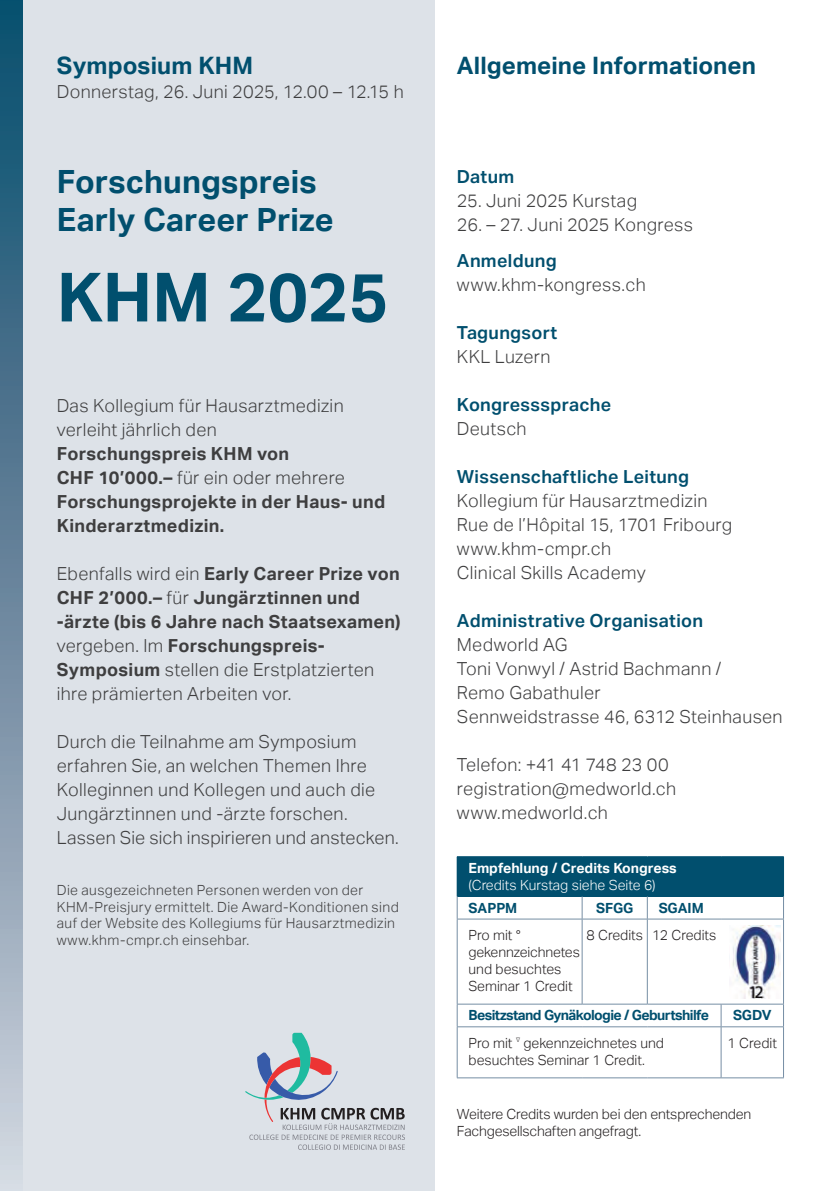
<style>
.page{position:relative;width:840px;height:1191px;background:#fff}
.page>*{position:absolute;margin:0;border:0;box-sizing:border-box;transform-origin:0 0}
.t1{font:700 68px "Aktiv Grotesk";color:#014f6e}
.t2{font:700 32px/38.4px "Aktiv Grotesk";color:#014f6e}
.t3{font:700 24px "Aktiv Grotesk";letter-spacing:.005em;color:#014f6e}
.t4{font:300 18px/24px "Aktiv Grotesk";letter-spacing:.02em;color:#3e3e3f}
.t5{font:700 18px/24px "Aktiv Grotesk";letter-spacing:.015em;color:#3e3e3f}
.t6{font:600 18px "Aktiv Grotesk";letter-spacing:.02em;color:#014f6e}
.t7{font:300 14px/16.8px "Aktiv Grotesk";letter-spacing:-.01em;color:#231f20}
.t8{font:300 14px/16.8px "Aktiv Grotesk";letter-spacing:.03em;color:#3e3e3f}
.t9{font:700 14px "Aktiv Grotesk";letter-spacing:-.04em;color:#014f6e}
.t10{font:300 14px "Aktiv Grotesk";color:#fff}
.t11{font:700 14px "Aktiv Grotesk";color:#fff}
.t12{font:300 6.4px "Aktiv Grotesk";color:#231f20}
.s1{font-weight:300}
</style>
<div class="page">
<div style="left:0;top:0;width:434px;height:1191px;background:#dde2e8"></div>
<div style="left:0;top:0;width:23px;height:1191px;background:linear-gradient(to bottom,#054668,#d2d0db)"></div>
<svg style="left:245px;top:1032px;width:160px;height:117px"></svg>
<div style="left:457px;top:856px;width:326px;height:40px;background:#014f6e"></div>
<hr style="left:456px;top:856px;width:125px;height:1px;background:#014f6e">
<hr style="left:456px;top:857px;width:1px;height:39px;background:#014f6e">
<svg style="left:456px;top:896px;width:1px;height:22px"></svg>
<svg style="left:581px;top:896px;width:1px;height:22px"></svg>
<svg style="left:646px;top:896px;width:1px;height:22px"></svg>
<hr style="left:456px;top:918px;width:125px;height:1px;background:#768ea4">
<hr style="left:456px;top:919px;width:1px;height:84px;background:#768ea4">
<hr style="left:581px;top:918px;width:66px;height:1px;background:#768ea4">
<hr style="left:581px;top:919px;width:1px;height:84px;background:#768ea4">
<hr style="left:646px;top:919px;width:1px;height:84px;background:#768ea4">
<hr style="left:782px;top:919px;width:1px;height:84px;background:#768ea4">
<hr style="left:456px;top:1003px;width:125px;height:1px;background:#768ea4">
<svg style="left:456px;top:1004px;width:1px;height:22px"></svg>
<hr style="left:581px;top:1003px;width:66px;height:1px;background:#768ea4">
<hr style="left:647px;top:1003px;width:73px;height:1px;background:#768ea4">
<hr style="left:720px;top:1003px;width:63px;height:1px;background:#768ea4">
<svg style="left:720px;top:1004px;width:1px;height:22px"></svg>
<hr style="left:456px;top:1026px;width:125px;height:1px;background:#768ea4">
<hr style="left:456px;top:1027px;width:1px;height:50px;background:#768ea4">
<hr style="left:581px;top:1026px;width:66px;height:1px;background:#768ea4">
<hr style="left:647px;top:1026px;width:73px;height:1px;background:#768ea4">
<hr style="left:720px;top:1026px;width:63px;height:1px;background:#768ea4">
<hr style="left:720px;top:1027px;width:1px;height:50px;background:#768ea4">
<hr style="left:782px;top:1027px;width:1px;height:50px;background:#768ea4">
<hr style="left:456px;top:1077px;width:125px;height:1px;background:#768ea4">
<hr style="left:581px;top:1077px;width:66px;height:1px;background:#768ea4">
<hr style="left:647px;top:1077px;width:73px;height:1px;background:#768ea4">
<hr style="left:720px;top:1077px;width:63px;height:1px;background:#768ea4">
<hr style="left:647px;top:918px;width:73px;height:1px;background:#768ea4">
<hr style="left:720px;top:918px;width:63px;height:1px;background:#768ea4">
<img style="left:732px;top:926px;width:48px;height:72px">
<h3 class="t3" style="left:57px;top:52px;width:198px">Symposium KHM</h3>
<p class="t4" style="left:57px;top:80px;width:348px">Donnerstag, 26. Juni 2025, 12.00 – 12.15 h</p>
<h2 class="t2" style="left:57px;top:163px;width:278px">Forschungspreis<br>Early Career Prize</h2>
<h1 class="t1" style="left:57px;top:258px;width:333px">KHM 2025</h1>
<p class="t4" style="left:57px;top:394px;width:288px">Das Kollegium für Hausarztmedizin verleiht jährlich den</p>
<p class="t5" style="left:57px;top:442px;width:330px">Forschungspreis KHM von<br>CHF 10’000.– <span class="s1">für ein oder mehrere<br></span>Forschungsprojekte in der Haus- und<br>Kinderarztmedizin.</p>
<p class="t5" style="left:57px;top:562px;width:345px"><span class="s1">Ebenfalls wird ein</span> Early Career Prize von CHF 2’000.– <span class="s1">für</span> Jungärztinnen und -ärzte (bis 6 Jahre nach Staatsexamen) <span class="s1">vergeben. Im</span> Forschungspreis-Symposium <span class="s1">stellen die Erstplatzierten ihre prämierten Arbeiten vor.</span></p>
<p class="t4" style="left:57px;top:730px;width:343px">Durch die Teilnahme am Symposium erfahren Sie, an welchen Themen Ihre Kolleginnen und Kollegen und auch die Jungärztinnen und -ärzte forschen.<br>Lassen Sie sich inspirieren und anstecken.</p>
<p class="t8" style="left:57px;top:881px;width:343px">Die ausgezeichneten Personen werden von der KHM-Preisjury ermittelt. Die Award-Konditionen sind auf der Website des Kollegiums für Hausarztmedizin www.khm-cmpr.ch einsehbar.</p>
<h3 class="t3" style="left:456px;top:52px;width:300px">Allgemeine Informationen</h3>
<p class="t6" style="left:456px;top:166px;width:59px">Datum</p>
<p class="t4" style="left:456px;top:189px;width:182px">25. Juni 2025 Kurstag</p>
<p class="t4" style="left:456px;top:213px;width:237px">26. – 27. Juni 2025 Kongress</p>
<p class="t6" style="left:456px;top:250px;width:101px">Anmeldung</p>
<p class="t4" style="left:456px;top:273px;width:190px">www.khm-kongress.ch</p>
<p class="t6" style="left:456px;top:322px;width:102px">Tagungsort</p>
<p class="t4" style="left:456px;top:345px;width:95px">KKL Luzern</p>
<p class="t6" style="left:456px;top:394px;width:156px">Kongresssprache</p>
<p class="t4" style="left:456px;top:417px;width:71px">Deutsch</p>
<p class="t6" style="left:456px;top:466px;width:233px">Wissenschaftliche Leitung</p>
<p class="t4" style="left:456px;top:489px;width:277px">Kollegium für Hausarztmedizin<br>Rue de l’Hôpital 15, 1701 Fribourg www.khm-cmpr.ch<br>Clinical Skills Academy</p>
<p class="t6" style="left:456px;top:610px;width:247px">Administrative Organisation</p>
<p class="t4" style="left:456px;top:633px;width:327px">Medworld AG<br>Toni Vonwyl / Astrid Bachmann /<br>Remo Gabathuler<br>Sennweidstrasse 46, 6312 Steinhausen</p>
<p class="t4" style="left:456px;top:753px;width:221px">Telefon: +41 41 748 23 00 registration@medworld.ch www.medworld.ch</p>
<p class="t11" style="left:468px;top:860px;width:209px">Empfehlung / Credits Kongress</p>
<p class="t10" style="left:468px;top:877px;width:188px">(Credits Kurstag siehe Seite 6)</p>
<p class="t9" style="left:468px;top:899px;width:50px">SAPPM</p>
<p class="t9" style="left:595px;top:899px;width:39px">SFGG</p>
<p class="t9" style="left:658px;top:899px;width:46px">SGAIM</p>
<p class="t7" style="left:468px;top:927px;width:113px">Pro mit ° gekennzeichnetes und besuchtes<br>Seminar 1 Credit</p>
<p class="t7" style="left:586px;top:927px;width:131px">8 Credits 12 Credits</p>
<p class="t9" style="left:468px;top:1007px;width:242px">Besitzstand Gynäkologie / Geburtshilfe</p>
<p class="t9" style="left:732px;top:1007px;width:40px">SGDV</p>
<p class="t7" style="left:468px;top:1035px;width:45px">Pro mit</p>
<p class="t12" style="left:515px;top:1036px;width:6px">∇</p>
<p class="t7" style="left:468px;top:1035px;width:197px;text-indent:55px">gekennzeichnetes und besuchtes Seminar 1 Credit.</p>
<p class="t7" style="left:727px;top:1035px;width:51px">1 Credit</p>
<p class="t7" style="left:456px;top:1105px;width:296px">Weitere Credits wurden bei den entsprechenden<br>Fachgesellschaften angefragt.</p>
</div>
